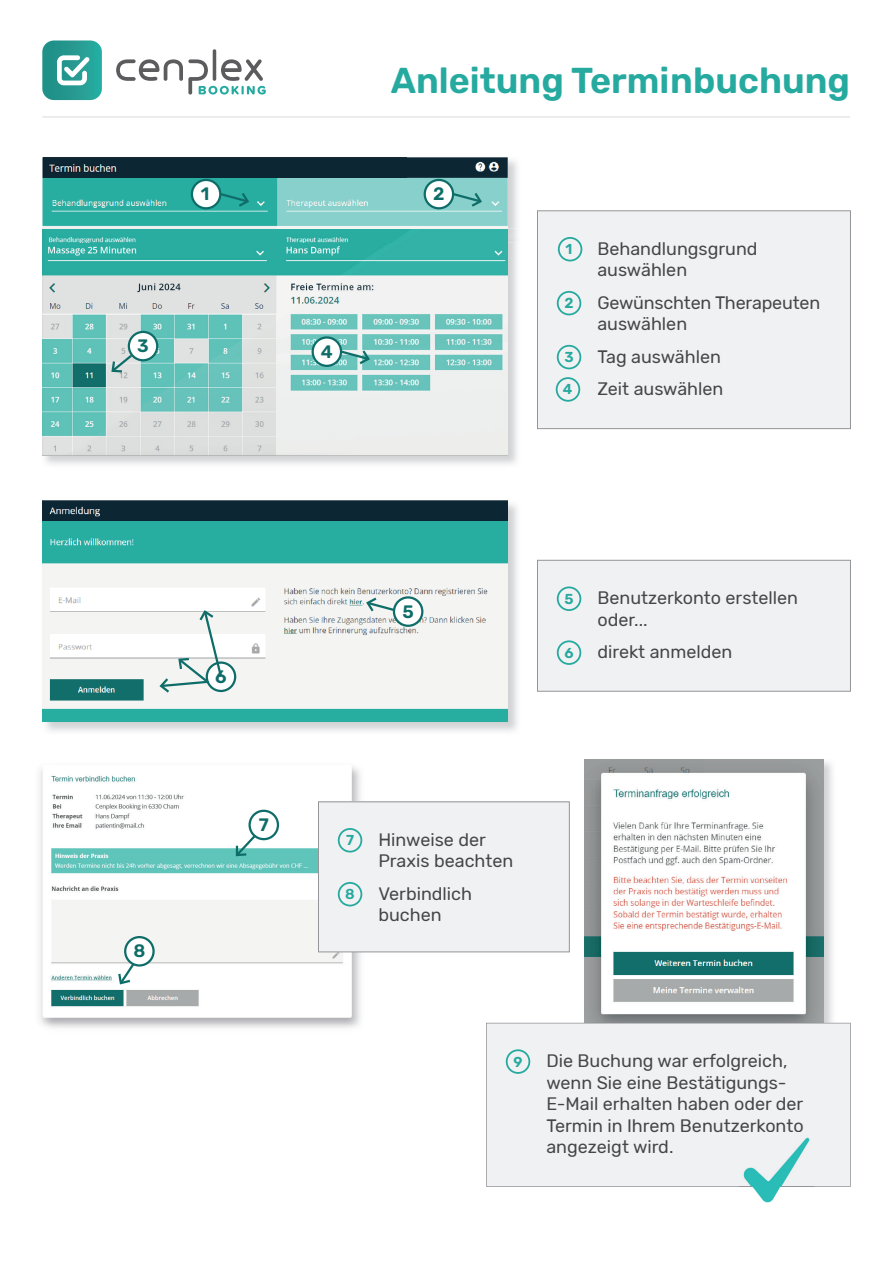
<style>
.page{position:relative;width:893px;height:1263px;background:#fff}
.page>*{position:absolute;margin:0;border:0;box-sizing:border-box;transform-origin:0 0}
.t1{font:600 36px "Rubik";color:#26aaa0}
.t2{font:18px/21.6px "Rubik";color:#454647}
.t3{font:600 18px "Rubik";color:#0f6d69}
.t4{font:600 14.4px "Rubik";color:#26aaa0}
</style>
<div class="page">
<img style="left:42px;top:157px;width:466px;height:298px">
<div style="left:43px;top:158px;width:363px;height:20px;background:#0d2634"></div>
<svg style="left:42px;top:40px;width:60px;height:60px;background:#4daea6"></svg>
<hr style="left:213px;top:49px;width:3px;height:32px;background:#5c5c5f;border-radius:2px">
<svg style="left:116px;top:59px;width:150px;height:36px"></svg>
<img style="left:42px;top:229px;width:478px;height:13px">
<div style="left:537px;top:211px;width:313px;height:218px;background:#f0f1f2"></div>
<div style="left:558px;top:237px;width:24px;height:24px;border:2px solid #26aaa0;border-radius:50%"></div>
<div style="left:557px;top:291px;width:24px;height:24px;border:2px solid #26aaa0;border-radius:50%"></div>
<div style="left:557px;top:345px;width:24px;height:24px;border:2px solid #26aaa0;border-radius:50%"></div>
<div style="left:556px;top:377px;width:24px;height:25px;border:2px solid #26aaa0;border-radius:50%"></div>
<div style="left:537px;top:210px;width:314px;height:219px;border:1px solid #939598"></div>
<img style="left:42px;top:500px;width:476px;height:232px">
<img style="left:43px;top:501px;width:465px;height:221px">
<div style="left:537px;top:560px;width:313px;height:131px;background:#f0f1f2"></div>
<div style="left:557px;top:586px;width:24px;height:25px;border:2px solid #26aaa0;border-radius:50%"></div>
<div style="left:557px;top:640px;width:24px;height:25px;border:2px solid #26aaa0;border-radius:50%"></div>
<div style="left:537px;top:560px;width:314px;height:132px;border:1px solid #939598"></div>
<img style="left:40px;top:766px;width:326px;height:262px">
<img style="left:583px;top:759px;width:253px;height:264px">
<img style="left:584px;top:759px;width:239px;height:264px">
<div style="left:192px;top:180px;width:28px;height:28px;background:#fff;border-radius:50%"></div>
<div style="left:191px;top:179px;width:30px;height:30px;border:2px solid #0f6d69;border-radius:50%"></div>
<svg style="left:218px;top:190px;width:33px;height:19px"></svg>
<div style="left:425px;top:180px;width:28px;height:28px;background:#fff;border-radius:50%"></div>
<div style="left:424px;top:179px;width:30px;height:30px;border:2px solid #0f6d69;border-radius:50%"></div>
<svg style="left:451px;top:190px;width:33px;height:19px"></svg>
<div style="left:129px;top:332px;width:28px;height:28px;background:#fff;border-radius:50%"></div>
<div style="left:128px;top:331px;width:30px;height:30px;border:2px solid #0f6d69;border-radius:50%"></div>
<svg style="left:110px;top:353px;width:24px;height:21px"></svg>
<div style="left:313px;top:337px;width:28px;height:29px;background:#fff;border-radius:50%"></div>
<div style="left:312px;top:336px;width:30px;height:31px;border:2px solid #0f6d69;border-radius:50%"></div>
<svg style="left:339px;top:348px;width:33px;height:18px"></svg>
<div style="left:207px;top:663px;width:28px;height:28px;background:#fff;border-radius:50%"></div>
<div style="left:206px;top:661px;width:30px;height:31px;border:2px solid #0f6d69;border-radius:50%"></div>
<svg style="left:158px;top:608px;width:66px;height:87px"></svg>
<div style="left:394px;top:597px;width:28px;height:29px;background:#fff;border-radius:50%"></div>
<div style="left:393px;top:596px;width:30px;height:31px;border:2px solid #0f6d69;border-radius:50%"></div>
<svg style="left:364px;top:595px;width:33px;height:19px"></svg>
<div style="left:250px;top:811px;width:28px;height:28px;background:#fff;border-radius:50%"></div>
<div style="left:248px;top:810px;width:31px;height:30px;border:2px solid #0f6d69;border-radius:50%"></div>
<svg style="left:234px;top:832px;width:24px;height:26px"></svg>
<div style="left:125px;top:937px;width:29px;height:28px;background:#fff;border-radius:50%"></div>
<div style="left:124px;top:936px;width:31px;height:30px;border:2px solid #0f6d69;border-radius:50%"></div>
<svg style="left:117px;top:961px;width:20px;height:25px"></svg>
<div style="left:486px;top:1023px;width:365px;height:164px;background:#f0f1f2"></div>
<div style="left:318px;top:802px;width:251px;height:150px;background:#f0f1f2"></div>
<div style="left:338px;top:828px;width:24px;height:24px;border:2px solid #26aaa0;border-radius:50%"></div>
<div style="left:338px;top:882px;width:24px;height:24px;border:2px solid #26aaa0;border-radius:50%"></div>
<div style="left:318px;top:801px;width:252px;height:151px;border:1px solid #939598"></div>
<hr style="left:42px;top:117px;width:808px;height:1px;background:#d9dadc">
<img style="left:739px;top:1133px;width:75px;height:70px">
<img style="left:739px;top:1186px;width:75px;height:1px">
<h1 class="t1" style="left:391px;top:61px;width:461px">Anleitung Terminbuchung</h1>
<p class="t3" style="left:201px;top:184px;width:10px">1</p>
<p class="t3" style="left:433px;top:184px;width:13px">2</p>
<p class="t3" style="left:137px;top:336px;width:13px">3</p>
<p class="t3" style="left:321px;top:342px;width:14px">4</p>
<p class="t4" style="left:566px;top:241px;width:8px">1</p>
<p class="t2" style="left:597px;top:238px;width:162px">Behandlungsgrund auswählen</p>
<p class="t4" style="left:564px;top:295px;width:11px">2</p>
<p class="t2" style="left:597px;top:292px;width:224px">Gewünschten Therapeuten auswählen</p>
<p class="t4" style="left:564px;top:349px;width:11px">3</p>
<p class="t2" style="left:597px;top:346px;width:125px">Tag auswählen</p>
<p class="t4" style="left:563px;top:381px;width:11px">4</p>
<p class="t2" style="left:597px;top:378px;width:128px">Zeit auswählen</p>
<p class="t3" style="left:133px;top:941px;width:13px">8</p>
<p class="t3" style="left:215px;top:667px;width:13px">6</p>
<p class="t3" style="left:259px;top:815px;width:12px">7</p>
<p class="t3" style="left:402px;top:601px;width:13px">5</p>
<p class="t4" style="left:564px;top:591px;width:11px">5</p>
<p class="t2" style="left:597px;top:588px;width:202px">Benutzerkonto erstellen oder...</p>
<p class="t4" style="left:564px;top:645px;width:11px">6</p>
<p class="t2" style="left:597px;top:642px;width:137px">direkt anmelden</p>
<p class="t4" style="left:346px;top:832px;width:10px">7</p>
<p class="t2" style="left:378px;top:829px;width:136px">Hinweise der<br>Praxis beachten</p>
<p class="t4" style="left:345px;top:886px;width:11px">8</p>
<p class="t2" style="left:378px;top:883px;width:95px">Verbindlich buchen</p>
<p class="t4" style="left:513px;top:1053px;width:11px">9</p>
<p class="t2" style="left:546px;top:1050px;width:259px">Die Buchung war erfolgreich, wenn Sie eine Bestätigungs-<br>E-Mail erhalten haben oder der<br>Termin in Ihrem Benutzerkonto angezeigt wird.</p>
</div>
